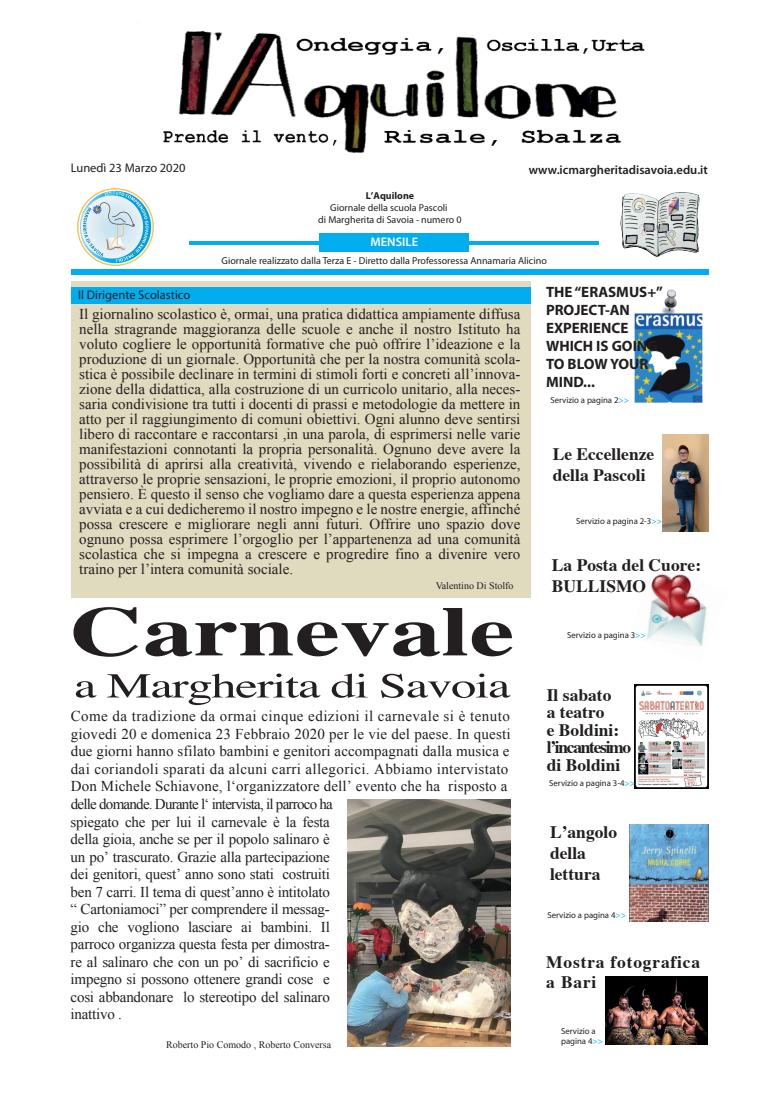
<style>
.page{position:relative;width:780px;height:1099px;background:#fff}
.page>*{position:absolute;margin:0;border:0;box-sizing:border-box;transform-origin:0 0}
.t1{font:700 70px "Times";color:#231f20;scale:1.45 1}
.t2{font:35px "Times";letter-spacing:-.025em;color:#231f20;scale:1.45 1}
.t3{font:700 17.5px/21px "Times";color:#231f20}
.t4{font:700 17.5px/20px "Times";letter-spacing:.045em;color:#231f20}
.t5{font:15px/15px "Times New Roman";letter-spacing:.01em;color:#231f20;text-align:justify}
.t6{font:700 15px/18px "Myriad Pro";color:#231f20}
.t7{font:12.5px "Myriad Pro";color:#231f20}
.t8{font:600 12.5px "Myriad Pro";color:#231f20}
.t9{font:600 12.5px "Myriad Pro";color:#fff}
.t10{font:10px/12px "Myriad Pro";color:#231f20;text-align:center}
.t11{font:10px "Times New Roman";color:#231f20}
.t12{font:700 10px "Myriad Pro";color:#231f20}
.t13{font:8.75px/10.5px "Myriad Pro";color:#231f20}
.s1{color:#00aeef}
</style>
<div class="page">
<img style="left:77px;top:189px;width:76px;height:76px">
<div style="left:71px;top:269px;width:637px;height:5px;background:#00aeef"></div>
<hr style="left:189px;top:241px;width:410px;height:3px;background:#00aeef">
<div style="left:319px;top:233px;width:150px;height:19px;background:#00aeef"></div>
<div style="left:71px;top:282px;width:459px;height:316px;background:#e0dabf"></div>
<div style="left:71px;top:288px;width:459px;height:16px;background:#00aeef"></div>
<img style="left:634px;top:289px;width:69px;height:114px">
<img style="left:347px;top:799px;width:163px;height:247px">
<img style="left:662px;top:435px;width:46px;height:96px">
<img style="left:647px;top:573px;width:60px;height:73px">
<img style="left:634px;top:684px;width:74px;height:104px">
<img style="left:629px;top:825px;width:79px;height:96px">
<img style="left:136px;top:30px;width:508px;height:181px">
<img style="left:615px;top:193px;width:84px;height:64px">
<img style="left:605px;top:976px;width:102px;height:68px">
<p class="t7" style="left:71px;top:160px;width:116px">Lunedì 23 Marzo 2020</p>
<p class="t8" style="left:528px;top:162px;width:181px">www.icmargheritadisavoia.edu.it</p>
<p class="t12" style="left:366px;top:189px;width:50px">L’Aquilone</p>
<p class="t10" style="left:318px;top:201px;width:145px">Giornale della scuola Pascoli<br>di Margherita di Savoia - numero 0</p>
<p class="t9" style="left:370px;top:234px;width:49px">MENSILE</p>
<p class="t10" style="left:221px;top:254px;width:327px">Giornale realizzato dalla Terza E - Diretto dalla Professoressa Annamaria Alicino</p>
<p class="t7" style="left:78px;top:287px;width:114px">Il Dirigente Scolastico</p>
<p class="t5" style="left:79px;top:306px;width:442px">Il giornalino scolastico è, ormai, una pratica didattica ampiamente diffusa nella stragrande maggioranza delle scuole e anche il nostro Istituto ha voluto cogliere le opportunità formative che può offrire l’ideazione e la produzione di un giornale. Opportunità che per la nostra comunità scola&shy;stica è possibile declinare in termini di stimoli forti e concreti all’innova&shy;zione della didattica, alla costruzione di un curricolo unitario, alla neces&shy;saria condivisione tra tutti i docenti di prassi e metodologie da mettere in atto per il raggiungimento di comuni obiettivi. Ogni alunno deve sentirsi libero di raccontare e raccontarsi ,in una parola, di esprimersi nelle varie manifestazioni connotanti la propria personalità. Ognuno deve avere la possibilità di aprirsi alla creatività, vivendo e rielaborando esperienze, attraverso le proprie sensazioni, le proprie emozioni, il proprio autonomo pensiero. È questo il senso che vogliamo dare a questa esperienza appena avviata e a cui dedicheremo il nostro impegno e le nostre energie, affinché possa crescere e migliorare negli anni futuri. Offrire uno spazio dove ognuno possa esprimere l’orgoglio per l’appartenenza ad una comunità scolastica che si impegna a crescere e progredire fino a divenire vero traino per l’intera comunità sociale.</p>
<p class="t11" style="left:435px;top:578px;width:79px">Valentino Di Stolfo</p>
<h1 class="t1" style="left:70px;top:564px;width:308px">Carnevale</h1>
<h2 class="t2" style="left:74px;top:653px;width:302px">a Margherita di Savoia</h2>
<p class="t5" style="left:71px;top:707px;width:441px;line-height:17.5px;text-align:left">Come da tradizione da ormai cinque edizioni il carnevale si è tenuto giovedi 20 e domenica 23 Febbraio 2020 per le vie del paese. In questi due giorni hanno sfilato bambini e genitori accompagnati dalla musica e dai coriandoli sparati da alcuni carri allegorici. Abbiamo intervistato Don Michele Schiavone, l‘organizzatore dell’ evento che ha risposto a delle domande. Durante l‘ intervista, il parroco ha</p>
<p class="t5" style="left:71px;top:812px;width:261px;line-height:17.5px">spiegato che per lui il carnevale è la festa della gioia, anche se per il popolo salinaro è un po’ trascurato. Grazie alla partecipazione dei genitori, quest’ anno sono stati costruiti ben 7 carri. Il tema di quest’anno è intitolato “ Cartoniamoci” per comprendere il messag&shy;gio che vogliono lasciare ai bambini. Il parroco organizza questa festa per dimostra&shy;re al salinaro che con un po’ di sacrificio e impegno si possono ottenere grandi cose e cosi abbandonare lo stereotipo del salinaro inattivo .</p>
<p class="t11" style="left:166px;top:1038px;width:167px">Roberto Pio Comodo , Roberto Conversa</p>
<p class="t6" style="left:546px;top:283px;width:119px">THE “ERASMUS+”<br>PROJECT-AN<br>EXPERIENCE<br>WHICH IS GOING<br>TO BLOW YOUR<br>MIND...</p>
<p class="t13" style="left:550px;top:394px;width:80px">Servizio a pagina 2<span class="s1">&gt;&gt;</span></p>
<p class="t3" style="left:552px;top:442px;width:103px">Le Eccellenze della Pascoli</p>
<p class="t13" style="left:576px;top:516px;width:87px">Servizio a pagina 2-3<span class="s1">&gt;&gt;</span></p>
<p class="t3" style="left:552px;top:553px;width:151px">La Posta del Cuore:<br>BULLISMO</p>
<p class="t13" style="left:567px;top:629px;width:80px">Servizio a pagina 3<span class="s1">&gt;&gt;</span></p>
<p class="t3" style="left:547px;top:684px;width:86px;line-height:17.5px">Il sabato<br>a teatro<br>e Boldini: l’incantesimo di Boldini</p>
<p class="t13" style="left:549px;top:777px;width:87px">Servizio a pagina 3-4<span class="s1">&gt;&gt;</span></p>
<p class="t3" style="left:550px;top:819px;width:69px">L’angolo della lettura</p>
<p class="t13" style="left:547px;top:909px;width:80px">Servizio a pagina 4<span class="s1">&gt;&gt;</span></p>
<p class="t4" style="left:546px;top:950px;width:155px">Mostra fotografica a Bari</p>
<p class="t13" style="left:561px;top:1025px;width:43px">Servizio a pagina 4<span class="s1">&gt;&gt;</span></p>
</div>
